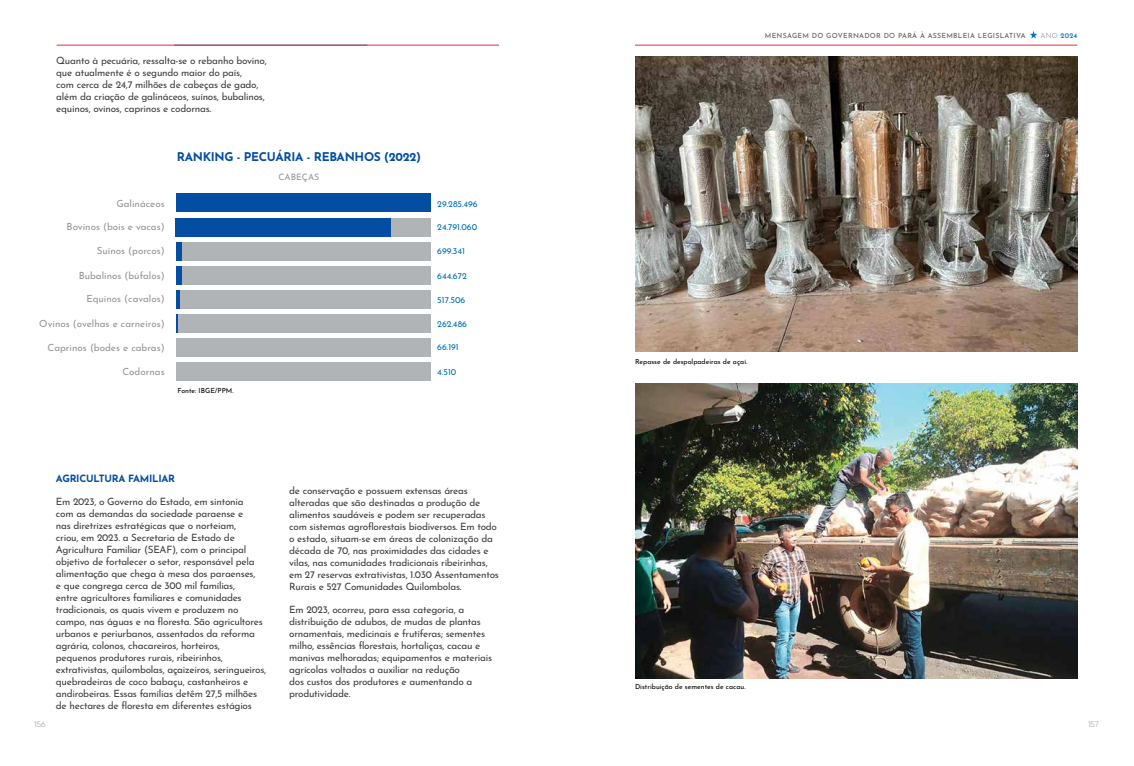
<style>
.page{position:relative;width:1134px;height:766px;background:#fff}
.page>*{position:absolute;margin:0;border:0;box-sizing:border-box;transform-origin:0 0}
.t1{font:700 12px "Josefin Sans";letter-spacing:-.025em;color:#034ea2}
.t2{font:10px/12px "Josefin Sans";letter-spacing:-.025em;color:#414042}
.t3{font:700 10px "Josefin Sans";letter-spacing:-.025em;color:#034ea2}
.t4{font:9.8px "Josefin Sans";color:#939598}
.t5{font:8.8px "Josefin Sans";color:#0272ba}
.t6{font:8.8px "Josefin Sans";color:#939598}
.t7{font:300 8px "Qanelas";color:#939598}
.t8{font:7px "Josefin Sans";color:#000}
.t9{font:600 7px "Josefin Sans";letter-spacing:.04em;color:#6d6e71}
.t10{font:600 7px "Josefin Sans";color:#0272ba}
.s1{font-weight:300;color:#6d6e71}
</style>
<div class="page">
<hr style="left:635px;top:45px;width:442px;height:1px;background:#e9293b">
<hr style="left:57px;top:45px;width:442px;height:1px;background:#e9293b">
<svg style="left:1030px;top:31px;width:7px;height:8px"></svg>
<div style="left:176px;top:217px;width:255px;height:19px;background:#b1b4b6"></div>
<div style="left:176px;top:241px;width:255px;height:19px;background:#b1b4b6"></div>
<div style="left:176px;top:266px;width:255px;height:19px;background:#b1b4b6"></div>
<div style="left:176px;top:290px;width:255px;height:19px;background:#b1b4b6"></div>
<div style="left:176px;top:314px;width:255px;height:19px;background:#b1b4b6"></div>
<div style="left:176px;top:338px;width:255px;height:19px;background:#b1b4b6"></div>
<div style="left:176px;top:362px;width:255px;height:19px;background:#b1b4b6"></div>
<div style="left:176px;top:193px;width:255px;height:19px;background:#034ea2"></div>
<div style="left:176px;top:217px;width:215px;height:19px;background:#034ea2"></div>
<div style="left:176px;top:241px;width:5px;height:19px;background:#034ea2"></div>
<div style="left:176px;top:266px;width:5px;height:19px;background:#034ea2"></div>
<hr style="left:176px;top:290px;width:3px;height:19px;background:#034ea2">
<svg style="left:176px;top:314px;width:2px;height:19px"></svg>
<img style="left:635px;top:57px;width:442px;height:294px">
<img style="left:635px;top:383px;width:442px;height:295px">
<p class="t2" style="left:56px;top:53px;width:212px">Quanto à pecuária, ressalta-se o rebanho bovino, que atualmente é o segundo maior do país,<br>com cerca de 24,7 milhões de cabeças de gado, além da criação de galináceos, suínos, bubalinos, equinos, ovinos, caprinos e codornas.</p>
<p class="t1" style="left:177px;top:146px;width:246px">RANKING - PECUÁRIA - REBANHOS (2022)</p>
<p class="t6" style="left:278px;top:170px;width:42px">CABEÇAS</p>
<p class="t4" style="left:116px;top:195px;width:50px">Galináceos</p>
<p class="t5" style="left:437px;top:196px;width:42px">29.285.496</p>
<p class="t4" style="left:67px;top:218px;width:100px">Bovinos (bois e vacas)</p>
<p class="t4" style="left:97px;top:242px;width:69px">Suínos (porcos)</p>
<p class="t4" style="left:79px;top:267px;width:87px">Bubalinos (búfalos)</p>
<p class="t4" style="left:86px;top:290px;width:80px">Equinos (cavalos)</p>
<p class="t4" style="left:39px;top:315px;width:127px">Ovinos (ovelhas e carneiros)</p>
<p class="t4" style="left:48px;top:339px;width:119px">Caprinos (bodes e cabras)</p>
<p class="t4" style="left:122px;top:363px;width:44px">Codornas</p>
<p class="t8" style="left:178px;top:384px;width:57px">Fonte: IBGE/PPM.</p>
<p class="t5" style="left:437px;top:219px;width:41px">24.791.060</p>
<p class="t5" style="left:437px;top:244px;width:29px">699.341</p>
<p class="t5" style="left:437px;top:268px;width:31px">644.672</p>
<p class="t5" style="left:437px;top:292px;width:30px">517.506</p>
<p class="t5" style="left:437px;top:316px;width:31px">262.486</p>
<p class="t5" style="left:437px;top:340px;width:23px">66.191</p>
<p class="t5" style="left:437px;top:364px;width:21px">4.510</p>
<p class="t3" style="left:56px;top:469px;width:121px">AGRICULTURA FAMILIAR</p>
<p class="t2" style="left:56px;top:494px;width:212px">Em 2023, o Governo do Estado, em sintonia<br>com as demandas da sociedade paraense e<br>nas diretrizes estratégicas que o norteiam,<br>criou, em 2023. a Secretaria de Estado de Agricultura Familiar (SEAF), com o principal objetivo de fortalecer o setor, responsável pela alimentação que chega à mesa dos paraenses,<br>e que congrega cerca de 300 mil famílias,<br>entre agricultores familiares e comunidades tradicionais, os quais vivem e produzem no campo, nas águas e na floresta. São agricultores urbanos e periurbanos, assentados da reforma agrária, colonos, chacareiros, horteiros,<br>pequenos produtores rurais, ribeirinhos, extrativistas, quilombolas, açaizeiros, seringueiros, quebradeiras de coco babaçu, castanheiros e andirobeiras. Essas famílias detêm 27,5 milhões de hectares de floresta em diferentes estágios</p>
<p class="t2" style="left:289px;top:483px;width:211px">de conservação e possuem extensas áreas alteradas que são destinadas a produção de alimentos saudáveis e podem ser recuperadas com sistemas agroflorestais biodiversos. Em todo o estado, situam-se em áreas de colonização da década de 70, nas proximidades das cidades e vilas, nas comunidades tradicionais ribeirinhas, em 27 reservas extrativistas, 1.030 Assentamentos Rurais e 527 Comunidades Quilombolas.</p>
<p class="t2" style="left:289px;top:602px;width:205px">Em 2023, ocorreu, para essa categoria, a distribuição de adubos, de mudas de plantas ornamentais, medicinais e frutíferas; sementes milho, essências florestais, hortaliças, cacau e manivas melhoradas; equipamentos e materiais agrícolas voltados a auxiliar na redução<br>dos custos dos produtores e aumentando a produtividade.</p>
<p class="t9" style="left:765px;top:30px;width:262px">MENSAGEM DO GOVERNADOR DO PARÁ À ASSEMBLEIA LEGISLATIVA</p>
<p class="t10" style="left:1040px;top:30px;width:38px"><span class="s1">ANO</span> 2024</p>
<p class="t8" style="left:635px;top:356px;width:114px">Repasse de despolpadeiras de açaí.</p>
<p class="t8" style="left:635px;top:680px;width:112px">Distribuição de sementes de cacau.</p>
<p class="t7" style="left:34px;top:719px;width:13px">156</p>
<p class="t7" style="left:1088px;top:719px;width:12px">157</p>
</div>
